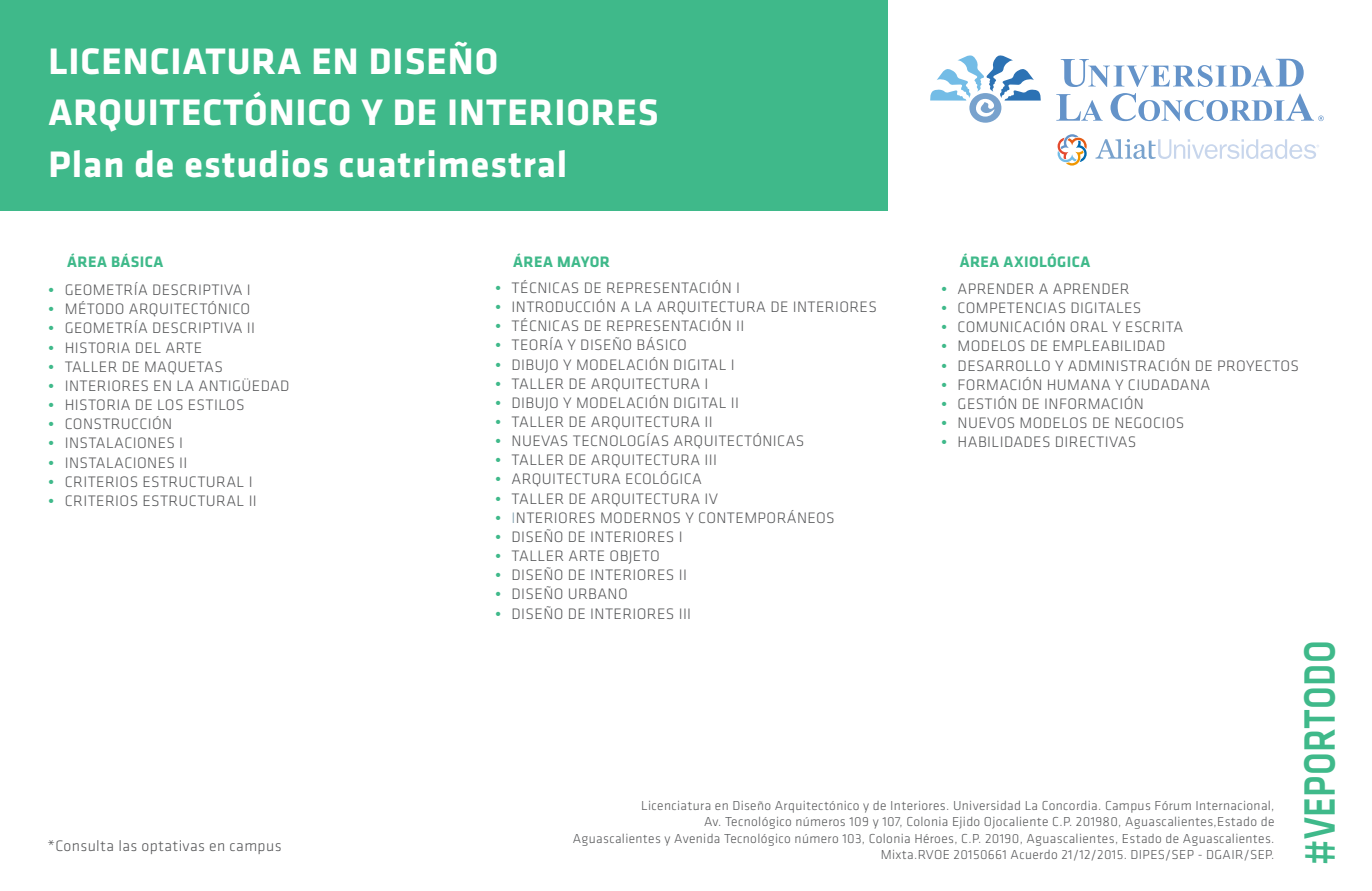
<style>
.page{position:relative;width:1372px;height:891px;background:#fff}
.page>*{position:absolute;margin:0;border:0;box-sizing:border-box;transform-origin:0 0}
.t1{font:500 45.45px "Klavika CH";letter-spacing:.015em;color:#3fb98a;scale:.8 1}
.t2{font:700 38.25px/51.8px "Klavika CH";letter-spacing:.025em;color:#fff}
.t3{font:300 15.75px "Klavika CH";letter-spacing:.025em;color:#58595b}
.t4{font:700 15.75px "Klavika CH";letter-spacing:.025em;color:#3fb98a}
.t5{font:300 13.5px/16.2px "Klavika CH";letter-spacing:.025em;color:#58595b;text-align:right}
.s1{font-weight:700;color:#3fb98a}
.s2{color:#7e9eae}
</style>
<div class="page">
<div style="left:0;top:0;width:887px;height:211px;background:#3fb98a"></div>
<svg style="left:930px;top:55px;width:110px;height:68px"></svg>
<svg style="left:1056px;top:94px;width:46px;height:27px"></svg>
<svg style="left:1060px;top:59px;width:243px;height:28px"></svg>
<svg style="left:1110px;top:93px;width:213px;height:28px"></svg>
<svg style="left:1095px;top:139px;width:223px;height:20px"></svg>
<svg style="left:1057px;top:134px;width:29px;height:32px"></svg>
<h2 class="t2" style="left:49px;top:36px;width:611px">LICENCIATURA EN DISEÑO<br>ARQUITECTÓNICO Y DE INTERIORES<br>Plan de estudios cuatrimestral</h2>
<p class="t4" style="left:67px;top:253px;width:98px">ÁREA BÁSICA</p>
<p class="t3" style="left:49px;top:281px;width:204px"><span class="s1">•</span> GEOMETRÍA DESCRIPTIVA I</p>
<p class="t3" style="left:49px;top:300px;width:203px"><span class="s1">•</span> MÉTODO ARQUITECTÓNICO</p>
<p class="t3" style="left:49px;top:320px;width:208px"><span class="s1">•</span> GEOMETRÍA DESCRIPTIVA II</p>
<p class="t3" style="left:49px;top:339px;width:155px"><span class="s1">•</span> HISTORIA DEL ARTE</p>
<p class="t3" style="left:49px;top:358px;width:176px"><span class="s1">•</span> TALLER DE MAQUETAS</p>
<p class="t3" style="left:49px;top:377px;width:242px"><span class="s1">•</span> INTERIORES EN LA ANTIGÜEDAD</p>
<p class="t3" style="left:49px;top:396px;width:197px"><span class="s1">•</span> HISTORIA DE LOS ESTILOS</p>
<p class="t3" style="left:49px;top:415px;width:125px"><span class="s1">•</span> CONSTRUCCIÓN</p>
<p class="t3" style="left:49px;top:435px;width:136px"><span class="s1">•</span> INSTALACIONES I</p>
<p class="t3" style="left:49px;top:454px;width:140px"><span class="s1">•</span> INSTALACIONES II</p>
<p class="t3" style="left:49px;top:473px;width:205px"><span class="s1">•</span> CRITERIOS ESTRUCTURAL I</p>
<p class="t3" style="left:49px;top:492px;width:210px"><span class="s1">•</span> CRITERIOS ESTRUCTURAL II</p>
<p class="t3" style="left:47px;top:837px;width:235px">*Consulta las optativas en campus</p>
<p class="t4" style="left:513px;top:253px;width:98px">ÁREA MAYOR</p>
<p class="t4" style="left:959px;top:253px;width:132px">ÁREA AXIOLÓGICA</p>
<p class="t3" style="left:495px;top:279px;width:246px"><span class="s1">•</span> TÉCNICAS DE REPRESENTACIÓN I</p>
<p class="t3" style="left:495px;top:298px;width:383px"><span class="s1">•</span> INTRODUCCIÓN A LA ARQUITECTURA DE INTERIORES</p>
<p class="t3" style="left:495px;top:317px;width:250px"><span class="s1">•</span> TÉCNICAS DE REPRESENTACIÓN II</p>
<p class="t3" style="left:495px;top:337px;width:193px"><span class="s1">•</span> TEORÍA Y DISEÑO BÁSICO</p>
<p class="t3" style="left:495px;top:356px;width:241px"><span class="s1">•</span> DIBUJO Y MODELACIÓN DIGITAL I</p>
<p class="t3" style="left:495px;top:375px;width:215px"><span class="s1">•</span> TALLER DE ARQUITECTURA I</p>
<p class="t3" style="left:495px;top:394px;width:245px"><span class="s1">•</span> DIBUJO Y MODELACIÓN DIGITAL II</p>
<p class="t3" style="left:495px;top:413px;width:219px"><span class="s1">•</span> TALLER DE ARQUITECTURA II</p>
<p class="t3" style="left:495px;top:432px;width:310px"><span class="s1">•</span> NUEVAS TECNOLOGÍAS ARQUITECTÓNICAS</p>
<p class="t3" style="left:495px;top:452px;width:223px"><span class="s1">•</span> TALLER DE ARQUITECTURA III</p>
<p class="t3" style="left:495px;top:471px;width:208px"><span class="s1">•</span> ARQUITECTURA ECOLÓGICA</p>
<p class="t3" style="left:495px;top:490px;width:224px"><span class="s1">•</span> TALLER DE ARQUITECTURA IV</p>
<p class="t3" style="left:495px;top:509px;width:341px"><span class="s1">•</span> <span class="s2">I</span>NTERIORES MODERNOS Y CONTEMPORÁNEOS</p>
<p class="t3" style="left:495px;top:528px;width:189px"><span class="s1">•</span> DISEÑO DE INTERIORES I</p>
<p class="t3" style="left:495px;top:547px;width:166px"><span class="s1">•</span> TALLER ARTE OBJETO</p>
<p class="t3" style="left:495px;top:566px;width:193px"><span class="s1">•</span> DISEÑO DE INTERIORES II</p>
<p class="t3" style="left:495px;top:586px;width:134px"><span class="s1">•</span> DISEÑO URBANO</p>
<p class="t3" style="left:495px;top:605px;width:197px"><span class="s1">•</span> DISEÑO DE INTERIORES III</p>
<p class="t3" style="left:941px;top:280px;width:190px"><span class="s1">•</span> APRENDER A APRENDER</p>
<p class="t3" style="left:941px;top:299px;width:201px"><span class="s1">•</span> COMPETENCIAS DIGITALES</p>
<p class="t3" style="left:941px;top:319px;width:243px"><span class="s1">•</span> COMUNICACIÓN ORAL Y ESCRITA</p>
<p class="t3" style="left:941px;top:338px;width:226px"><span class="s1">•</span> MODELOS DE EMPLEABILIDAD</p>
<p class="t3" style="left:941px;top:357px;width:359px"><span class="s1">•</span> DESARROLLO Y ADMINISTRACIÓN DE PROYECTOS</p>
<p class="t3" style="left:941px;top:376px;width:270px"><span class="s1">•</span> FORMACIÓN HUMANA Y CIUDADANA</p>
<p class="t3" style="left:941px;top:395px;width:204px"><span class="s1">•</span> GESTIÓN DE INFORMACIÓN</p>
<p class="t3" style="left:941px;top:414px;width:244px"><span class="s1">•</span> NUEVOS MODELOS DE NEGOCIOS</p>
<p class="t3" style="left:941px;top:433px;width:196px"><span class="s1">•</span> HABILIDADES DIRECTIVAS</p>
<p class="t5" style="left:573px;top:798px;width:703px">Licenciatura en Diseño Arquitectónico y de Interiores. Universidad La Concordia. Campus Fórum Internacional,<br>Av. Tecnológico números 109 y 107, Colonia Ejido Ojocaliente C.P. 201980, Aguascalientes,Estado de<br>Aguascalientes y Avenida Tecnológico número 103, Colonia Héroes, C.P. 20190, Aguascalientes, Estado de Aguascalientes.<br>Mixta.RVOE 20150661 Acuerdo 21/12/2015. DIPES/SEP - DGAIR/SEP.</p>
<h1 class="t1" style="left:1294px;top:865px;width:282px;rotate:-90deg">#VEPORTODO</h1>
</div>
